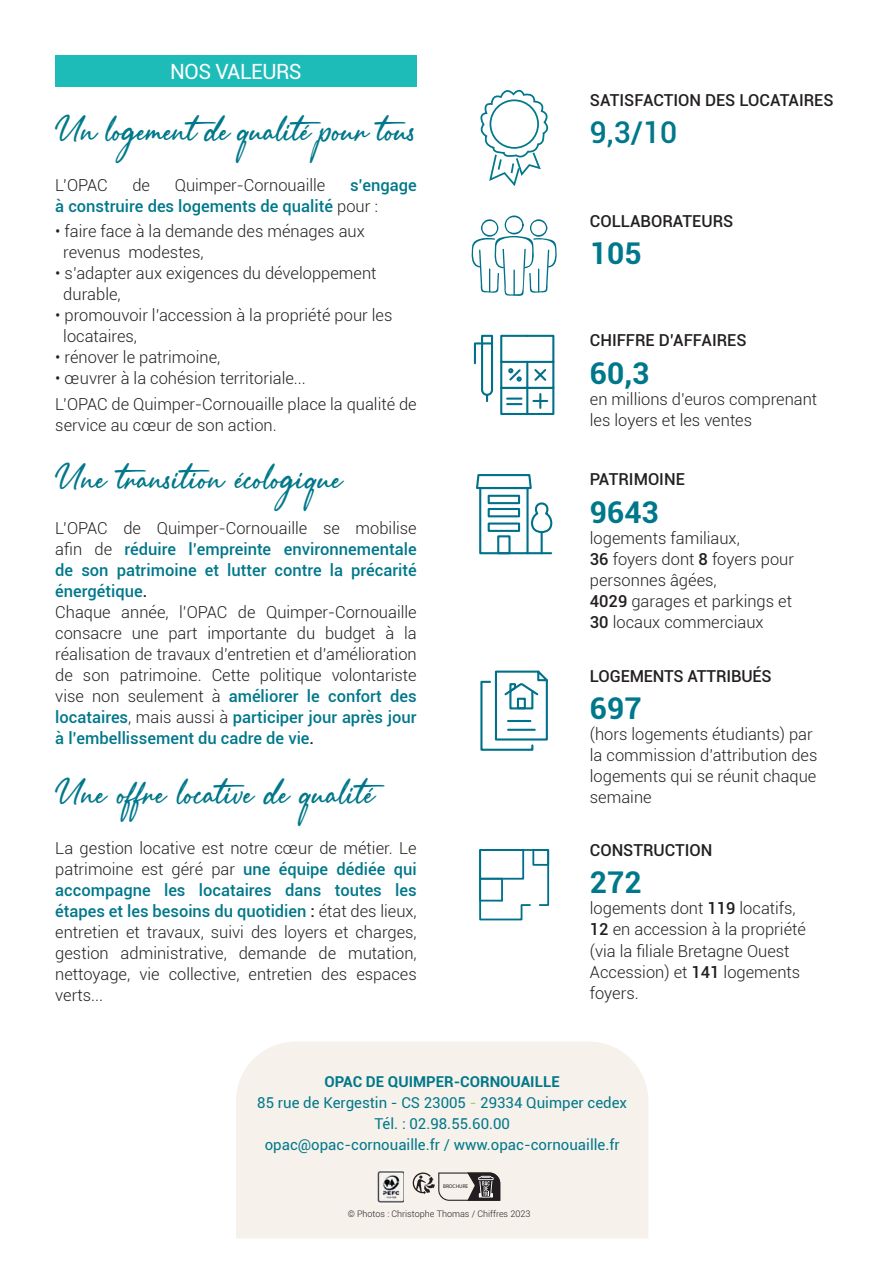
<style>
.page{position:relative;width:893px;height:1263px;background:#fff}
.page>*{position:absolute;margin:0;border:0;box-sizing:border-box;transform-origin:0 0}
.t1{font:33px "Manta Style Script DEMO";color:#00788b}
.t2{font:700 30px "Roboto";color:#00788b}
.t3{font:500 30px "Roboto";color:#00788b}
.t4{font:21px "Roboto";letter-spacing:-.025em;color:#fff}
.t5{font:300 16.5px/21px "Roboto";color:#231f20}
.t6{font:500 16.5px "Roboto";color:#231f20}
.t7{font:500 16.5px/21px "Roboto";color:#00788b}
.t8{font:15px/21px "Roboto";color:#00788b;text-align:center}
.t9{font:300 9px "Roboto";color:#231f20}
.t10{font:700 condensed 5.4px "Helvetica Neue";color:#231f20}
.s1{font-weight:300;color:#231f20}
.s2{font-weight:500;color:#00788b}
.s3{font-weight:500}
.s4{font-weight:700}
.s5{color:#9fce66}
</style>
<div class="page">
<div style="left:236px;top:1042px;width:412px;height:196px;background:#f6f1ea"></div>
<svg style="left:480px;top:89px;width:69px;height:97px"></svg>
<img style="left:378px;top:1169px;width:26px;height:35px">
<svg style="left:413px;top:1172px;width:87px;height:29px"></svg>
<div style="left:55px;top:55px;width:362px;height:32px;background:#1dbcb8"></div>
<svg style="left:471px;top:215px;width:86px;height:81px"></svg>
<div style="left:500px;top:335px;width:28px;height:28px;border:2px solid #007188"></div>
<div style="left:500px;top:361px;width:28px;height:28px;border:2px solid #007188"></div>
<div style="left:500px;top:387px;width:28px;height:28px;border:2px solid #007188"></div>
<div style="left:526px;top:335px;width:28px;height:28px;border:2px solid #007188"></div>
<div style="left:526px;top:387px;width:28px;height:28px;border:2px solid #007188"></div>
<svg style="left:507px;top:360px;width:48px;height:48px"></svg>
<svg style="left:473px;top:334px;width:21px;height:67px"></svg>
<div style="left:479px;top:487px;width:50px;height:67px;border:2px solid #00718a"></div>
<svg style="left:476px;top:474px;width:56px;height:16px"></svg>
<div style="left:488px;top:495px;width:32px;height:9px;border:2px solid #00718a"></div>
<div style="left:488px;top:508px;width:32px;height:9px;border:2px solid #00718a"></div>
<div style="left:488px;top:522px;width:32px;height:10px;border:2px solid #00718a"></div>
<svg style="left:496px;top:535px;width:16px;height:20px"></svg>
<svg style="left:531px;top:502px;width:22px;height:32px"></svg>
<hr style="left:541px;top:532px;width:2px;height:21px;background:#00718a">
<hr style="left:527px;top:552px;width:24px;height:2px;background:#00718a">
<svg style="left:480px;top:670px;width:68px;height:81px"></svg>
<svg style="left:479px;top:849px;width:71px;height:72px"></svg>
<p class="t4" style="left:170px;top:57px;width:133px">NOS VALEURS</p>
<h1 class="t1" style="left:55px;top:109px;width:363px">Un logementde qualité pour tous</h1>
<p class="t5" style="left:55px;top:174px;width:54px">L’OPAC</p>
<p class="t5" style="left:132px;top:174px;width:19px">de</p>
<p class="t5" style="left:175px;top:174px;width:152px">Quimper-Cornouaille</p>
<p class="t7" style="left:55px;top:174px;width:363px;text-indent:295px">s’engage à construire des logements de qualité <span class="s1">pour :</span></p>
<p class="t5" style="left:63px;top:220px;width:303px;text-indent:-8px">• faire face à la demande des ménages aux revenus modestes,</p>
<p class="t5" style="left:63px;top:262px;width:315px;text-indent:-8px">• s’adapter aux exigences du développement durable,</p>
<p class="t5" style="left:63px;top:304px;width:331px;text-indent:-8px">• promouvoir l’accession à la propriété pour les locataires,</p>
<p class="t5" style="left:55px;top:346px;width:167px">• rénover le patrimoine,</p>
<p class="t5" style="left:55px;top:365px;width:363px;line-height:25.2px">• œuvrer à la cohésion territoriale...<br>L’OPAC de Quimper-Cornouaille place la qualité de</p>
<p class="t5" style="left:55px;top:414px;width:223px">service au cœur de son action.</p>
<h1 class="t1" style="left:55px;top:458px;width:289px">Une transition écologique</h1>
<p class="t5" style="left:55px;top:517px;width:363px">L’OPAC de Quimper-Cornouaille se mobilise afin de <span class="s2">réduire l’empreinte environnementale de son patrimoine et lutter contre la précarité énergétique</span><span class="s3">.<br></span>Chaque année, l’OPAC de Quimper-Cornouaille consacre une part importante du budget à la réalisation de travaux d’entretien et d’amélioration de son patrimoine. Cette politique volontariste vise non seulement à <span class="s2">améliorer le confort des locataires</span>, mais aussi à <span class="s2">participer jour après jour à l’embellissement du cadre de vie</span><span class="s3">.</span></p>
<h1 class="t1" style="left:55px;top:772px;width:334px">Une offre locative de qualité</h1>
<p class="t5" style="left:55px;top:837px;width:363px;text-align:justify">La gestion locative est notre cœur de métier. Le patrimoine est géré par <span class="s2">une équipe dédiée qui accompagne les locataires dans toutes les étapes et les besoins du quotidien</span> <span class="s3">:</span> état des lieux, entretien et travaux, suivi des loyers et charges, gestion administrative, demande de mutation, nettoyage, vie collective, entretien des espaces verts...</p>
<p class="t6" style="left:590px;top:88px;width:245px">SATISFACTION DES LOCATAIRES</p>
<h2 class="t3" style="left:590px;top:112px;width:89px">9,3/10</h2>
<p class="t6" style="left:590px;top:209px;width:145px">COLLABORATEURS</p>
<h2 class="t2" style="left:590px;top:233px;width:53px">105</h2>
<p class="t6" style="left:590px;top:329px;width:158px">CHIFFRE D’AFFAIRES</p>
<h2 class="t2" style="left:590px;top:352px;width:61px">60,3</h2>
<p class="t5" style="left:590px;top:388px;width:229px">en millions d’euros comprenant les loyers et les ventes</p>
<p class="t6" style="left:590px;top:468px;width:96px">PATRIMOINE</p>
<h2 class="t2" style="left:590px;top:491px;width:70px">9643</h2>
<p class="t5" style="left:590px;top:527px;width:206px">logements familiaux,<br><span class="s3">36</span> foyers dont <span class="s3">8</span> foyers pour personnes âgées,<br><span class="s3">4029</span> garages et parkings et<br><span class="s3">30</span> locaux commerciaux</p>
<p class="t6" style="left:590px;top:664px;width:183px">LOGEMENTS ATTRIBUÉS</p>
<h2 class="t2" style="left:590px;top:687px;width:53px">697</h2>
<p class="t5" style="left:590px;top:723px;width:229px">(hors logements étudiants) par la commission d’attribution des logements qui se réunit chaque semaine</p>
<p class="t6" style="left:590px;top:838px;width:124px">CONSTRUCTION</p>
<h2 class="t2" style="left:590px;top:862px;width:53px">272</h2>
<p class="t5" style="left:590px;top:897px;width:218px">logements dont <span class="s3">119</span> locatifs,<br><span class="s3">12</span> en accession à la propriété (via la filiale Bretagne Ouest<br>Accession) et <span class="s3">141</span> logements foyers.</p>
<p class="t8" style="left:257px;top:1071px;width:371px"><span class="s4">OPAC DE QUIMPER-CORNOUAILLE<br></span>85 rue de Kergestin - CS 23005 <span class="s5">-</span> 29334 Quimper cedex Tél. : 02.98.55.60.00<br>opac@opac-cornouaille.fr / www.opac-cornouaille.fr</p>
<p class="t10" style="left:443px;top:1183px;width:27px">BROCHURE</p>
<p class="t9" style="left:348px;top:1208px;width:184px">© Photos : Christophe Thomas / Chiffres 2023</p>
</div>
